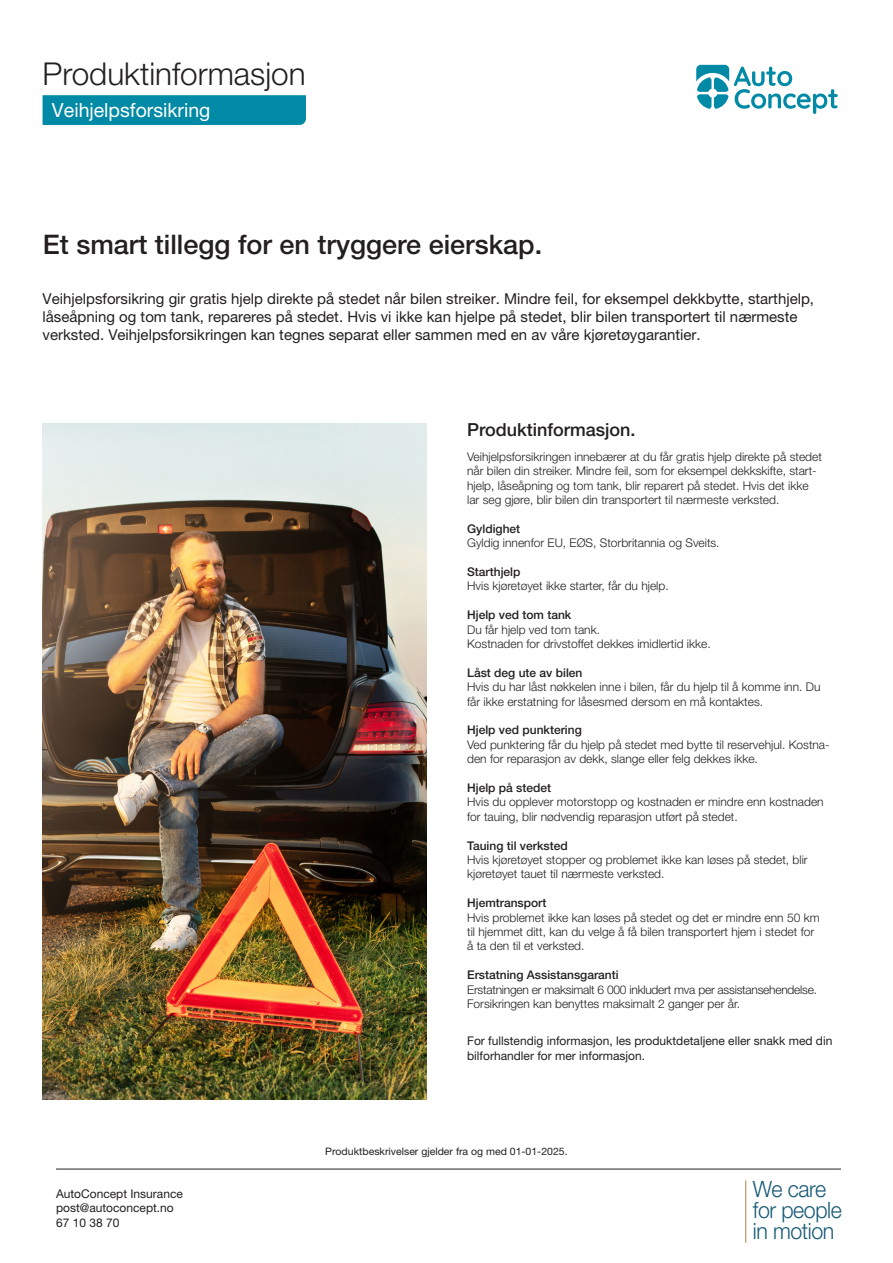
<style>
.page{position:relative;width:893px;height:1263px;background:#fff}
.page>*{position:absolute;margin:0;border:0;box-sizing:border-box;transform-origin:0 0}
.Allmänt_styckeformat{font:300 31.5px "Helvetica Neue LT Pro";color:#231f20}
.t1{font:500 27px "Helvetica Neue LT Pro";color:#231f20}
.t2{font:300 22.5px/21px "Helvetica Neue LT Pro";letter-spacing:-.02em;color:#175976;scale:.95 1}
.Allmänt_styckeformat-2{font:19.5px "Helvetica Neue LT Pro";color:#fff}
.t3{font:500 18px "Helvetica Neue LT Pro";color:#231f20}
.t4{font:15px/18px "Helvetica Neue LT Pro";color:#231f20}
.t5{font:300 12px/14.4px "Helvetica Neue LT Pro";color:#231f20}
.t6{font:12px/14.4px "Helvetica Neue LT Pro";color:#231f20}
.t7{font:500 12px "Helvetica Neue LT Pro";color:#231f20}
.t8{font:300 12px/14.4px "Helvetica Neue LT Pro";letter-spacing:-.02em;color:#231f20}
.t9{font:10.35px "Helvetica Neue LT Pro";color:#231f20}
.s1{font-weight:500}
</style>
<div class="page">
<img style="left:43px;top:423px;width:384px;height:676px">
<hr style="left:56px;top:1169px;width:785px;height:1px;background:#231f20">
<div style="left:43px;top:95px;width:263px;height:30px;background:#008aa6"></div>
<svg style="left:696px;top:65px;width:142px;height:49px"></svg>
<p class="Allmänt_styckeformat" style="left:43px;top:55px;width:265px">Produktinformasjon</p>
<p class="Allmänt_styckeformat-2" style="left:52px;top:98px;width:160px">Veihjelpsforsikring</p>
<p class="t1" style="left:43px;top:228px;width:501px">Et smart tillegg for en tryggere eierskap.</p>
<p class="t4" style="left:43px;top:290px;width:773px">Veihjelpsforsikring gir gratis hjelp direkte på stedet når bilen streiker. Mindre feil, for eksempel dekkbytte, starthjelp, låseåpning og tom tank, repareres på stedet. Hvis vi ikke kan hjelpe på stedet, blir bilen transportert til nærmeste verksted. Veihjelpsforsikringen kan tegnes separat eller sammen med en av våre kjøretøygarantier.</p>
<p class="t3" style="left:467px;top:419px;width:170px">Produktinformasjon.</p>
<p class="t5" style="left:467px;top:449px;width:356px">Veihjelpsforsikringen innebærer at du får gratis hjelp direkte på stedet når bilen din streiker. Mindre feil, som for eksempel dekkskifte, start&shy;hjelp, låseåpning og tom tank, blir reparert på stedet. Hvis det ikke lar seg gjøre, blir bilen din transportert til nærmeste verksted.</p>
<p class="t7" style="left:467px;top:521px;width:55px">Gyldighet</p>
<p class="t5" style="left:467px;top:535px;width:254px">Gyldig innenfor EU, EØS, Storbritannia og Sveits.</p>
<p class="t5" style="left:467px;top:564px;width:203px"><span class="s1">Starthjelp<br></span>Hvis kjøretøyet ikke starter, får du hjelp.</p>
<p class="t7" style="left:467px;top:608px;width:106px">Hjelp ved tom tank</p>
<p class="t5" style="left:467px;top:622px;width:245px">Du får hjelp ved tom tank.<br>Kostnaden for drivstoffet dekkes imidlertid ikke.</p>
<p class="t7" style="left:467px;top:665px;width:117px">Låst deg ute av bilen</p>
<p class="t5" style="left:467px;top:679px;width:355px">Hvis du har låst nøkkelen inne i bilen, får du hjelp til å komme inn. Du får ikke erstatning for låsesmed dersom en må kontaktes.</p>
<p class="t7" style="left:467px;top:723px;width:116px">Hjelp ved punktering</p>
<p class="t5" style="left:467px;top:737px;width:364px">Ved punktering får du hjelp på stedet med bytte til reservehjul. Kostna&shy;den for reparasjon av dekk, slange eller felg dekkes ikke.</p>
<p class="t7" style="left:467px;top:780px;width:86px">Hjelp på stedet</p>
<p class="t5" style="left:467px;top:795px;width:358px">Hvis du opplever motorstopp og kostnaden er mindre enn kostnaden for tauing, blir nødvendig reparasjon utført på stedet.</p>
<p class="t7" style="left:467px;top:838px;width:102px">Tauing til verksted</p>
<p class="t5" style="left:467px;top:852px;width:342px">Hvis kjøretøyet stopper og problemet ikke kan løses på stedet, blir kjøretøyet tauet til nærmeste verksted.</p>
<p class="t7" style="left:467px;top:896px;width:81px">Hjemtransport</p>
<p class="t5" style="left:467px;top:910px;width:354px">Hvis problemet ikke kan løses på stedet og det er mindre enn 50 km til hjemmet ditt, kan du velge å få bilen transportert hjem i stedet for å ta den til et verksted.</p>
<p class="t7" style="left:467px;top:968px;width:153px">Erstatning Assistansgaranti</p>
<p class="t8" style="left:467px;top:982px;width:351px">Erstatningen er maksimalt 6 000 inkludert mva per assistansehendelse.<br>Forsikringen kan benyttes maksimalt 2 ganger per år.</p>
<p class="t6" style="left:467px;top:1034px;width:367px">For fullstendig informasjon, les produktdetaljene eller snakk med din bilforhandler for mer informasjon.</p>
<p class="t6" style="left:56px;top:1186px;width:128px">AutoConcept Insurance</p>
<p class="t6" style="left:56px;top:1201px;width:119px">post@autoconcept.no</p>
<p class="t6" style="left:56px;top:1215px;width:65px">67 10 38 70</p>
<p class="t9" style="left:325px;top:1145px;width:244px">Produktbeskrivelser gjelder fra og med 01-01-2025.</p>
<p class="t2" style="left:753px;top:1178px;width:95px">We care for people in motion</p>
</div>
